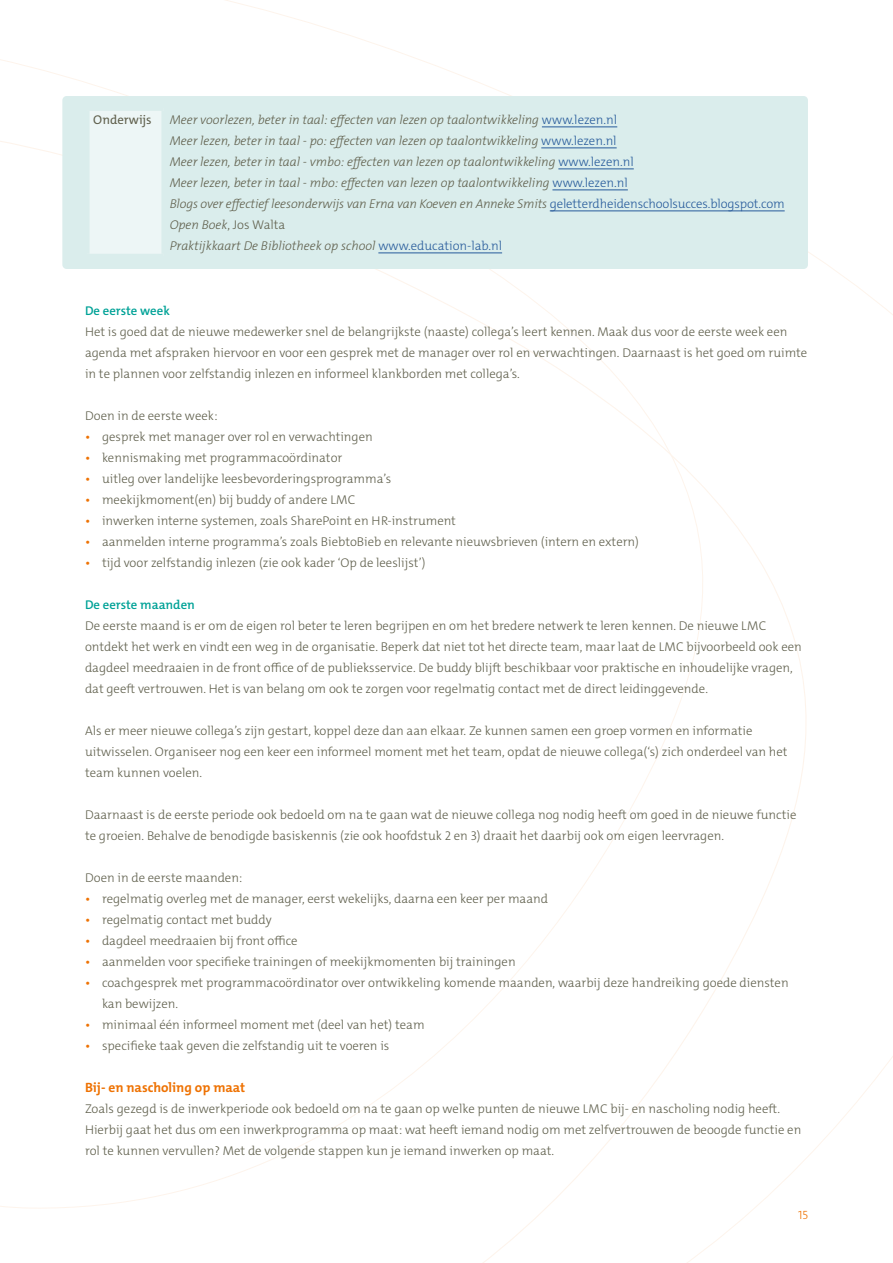
<style>
.page{position:relative;width:893px;height:1263px;background:#fff}
.page>*{position:absolute;margin:0;border:0;box-sizing:border-box;transform-origin:0 0}
.t1{font:700 13.5px "The Mix";color:#ee7203}
.t2{font:300 12.75px/21px "The Mix";color:#60604d}
.t3{font:italic 300 12.75px/21px "The Mix";color:#60604d}
.t4{font:600 12.75px "The Mix";color:#00a297}
.t5{font:12.75px "The Mix";color:#60604d}
.t6{font:300 12px "The Mix";color:#ee7203}
.s1{font-style:normal;color:#275b9b}
.s2{font-style:normal}
.s3{font-weight:400;color:#ee7203}
</style>
<div class="page">
<div style="left:62px;top:96px;width:746px;height:173px;background:#daedec;border-radius:4px"></div>
<div style="left:87px;top:109px;width:77px;height:147px;background:#edf6f6"></div>
<div style="left:85px;top:106px;width:79px;height:5px;background:#daedec"></div>
<div style="left:85px;top:111px;width:5px;height:143px;background:#daedec"></div>
<div style="left:161px;top:111px;width:5px;height:143px;background:#daedec"></div>
<hr style="left:85px;top:254px;width:79px;height:4px;background:#daedec">
<hr style="left:542px;top:127px;width:75px;height:1px;background:#275b9b">
<hr style="left:541px;top:148px;width:76px;height:1px;background:#275b9b">
<hr style="left:558px;top:169px;width:76px;height:1px;background:#275b9b">
<hr style="left:552px;top:190px;width:76px;height:1px;background:#275b9b">
<hr style="left:550px;top:211px;width:235px;height:1px;background:#275b9b">
<hr style="left:378px;top:253px;width:124px;height:1px;background:#275b9b">
<p class="t5" style="left:93px;top:111px;width:60px">Onderwijs</p>
<p class="t3" style="left:170px;top:109px;width:616px">Meer voorlezen, beter in taal: effecten van lezen op taalontwikkeling <span class="s1">www.lezen.nl<br></span>Meer lezen, beter in taal - po: effecten van lezen op taalontwikkeling <span class="s1">www.lezen.nl<br></span>Meer lezen, beter in taal - vmbo: effecten van lezen op taalontwikkeling <span class="s1">www.lezen.nl<br></span>Meer lezen, beter in taal - mbo: effecten van lezen op taalontwikkeling <span class="s1">www.lezen.nl<br></span>Blogs over effectief leesonderwijs van Erna van Koeven en Anneke Smits <span class="s1">geletterdheidenschoolsucces.blogspot.com </span>Open Boek<span class="s2">, Jos Walta<br></span>Praktijkkaart De Bibliotheek op school <span class="s1">www.education-lab.nl</span></p>
<p class="t4" style="left:85px;top:303px;width:86px">De eerste week</p>
<p class="t2" style="left:85px;top:322px;width:724px">Het is goed dat de nieuwe medewerker snel de belangrijkste (naaste) collega’s leert kennen. Maak dus voor de eerste week een agenda met afspraken hiervoor en voor een gesprek met de manager over rol en verwachtingen. Daarnaast is het goed om ruimte in te plannen voor zelfstandig inlezen en informeel klankborden met collega’s.</p>
<p class="t2" style="left:85px;top:406px;width:134px">Doen in de eerste week:</p>
<p class="t2" style="left:85px;top:427px;width:289px"><span class="s3">•</span> gesprek met manager over rol en verwachtingen</p>
<p class="t2" style="left:85px;top:448px;width:259px"><span class="s3">•</span> kennismaking met programmacoördinator</p>
<p class="t2" style="left:85px;top:469px;width:308px"><span class="s3">•</span> uitleg over landelijke leesbevorderingsprogramma’s</p>
<p class="t2" style="left:85px;top:490px;width:272px"><span class="s3">•</span> meekijkmoment(en) bij buddy of andere LMC</p>
<p class="t2" style="left:85px;top:511px;width:372px"><span class="s3">•</span> inwerken interne systemen, zoals SharePoint en HR-instrument</p>
<p class="t2" style="left:85px;top:532px;width:556px"><span class="s3">•</span> aanmelden interne programma’s zoals BiebtoBieb en relevante nieuwsbrieven (intern en extern)</p>
<p class="t2" style="left:85px;top:553px;width:342px"><span class="s3">•</span> tijd voor zelfstandig inlezen (zie ook kader ‘Op de leeslijst’)</p>
<p class="t4" style="left:85px;top:597px;width:111px">De eerste maanden</p>
<p class="t2" style="left:85px;top:616px;width:718px">De eerste maand is er om de eigen rol beter te leren begrijpen en om het bredere netwerk te leren kennen. De nieuwe LMC ontdekt het werk en vindt een weg in de organisatie. Beperk dat niet tot het directe team, maar laat de LMC bijvoorbeeld ook een dagdeel meedraaien in de front office of de publieksservice. De buddy blijft beschikbaar voor praktische en inhoudelijke vragen, dat geeft vertrouwen. Het is van belang om ook te zorgen voor regelmatig contact met de direct leidinggevende.</p>
<p class="t2" style="left:85px;top:721px;width:704px">Als er meer nieuwe collega’s zijn gestart, koppel deze dan aan elkaar. Ze kunnen samen een groep vormen en informatie uitwisselen. Organiseer nog een keer een informeel moment met het team, opdat de nieuwe collega(‘s) zich onderdeel van het team kunnen voelen.</p>
<p class="t2" style="left:85px;top:805px;width:713px">Daarnaast is de eerste periode ook bedoeld om na te gaan wat de nieuwe collega nog nodig heeft om goed in de nieuwe functie te groeien. Behalve de benodigde basiskennis (zie ook hoofdstuk 2 en 3) draait het daarbij ook om eigen leervragen.</p>
<p class="t2" style="left:85px;top:868px;width:159px">Doen in de eerste maanden:</p>
<p class="t2" style="left:85px;top:889px;width:464px"><span class="s3">•</span> regelmatig overleg met de manager, eerst wekelijks, daarna een keer per maand</p>
<p class="t2" style="left:85px;top:910px;width:188px"><span class="s3">•</span> regelmatig contact met buddy</p>
<p class="t2" style="left:85px;top:931px;width:214px"><span class="s3">•</span> dagdeel meedraaien bij front office</p>
<p class="t2" style="left:85px;top:952px;width:432px"><span class="s3">•</span> aanmelden voor specifieke trainingen of meekijkmomenten bij trainingen</p>
<p class="t2" style="left:102px;top:973px;width:688px;text-indent:-17px"><span class="s3">•</span> coachgesprek met programmacoördinator over ontwikkeling komende maanden, waarbij deze handreiking goede diensten kan bewijzen.</p>
<p class="t2" style="left:85px;top:1015px;width:341px"><span class="s3">•</span> minimaal één informeel moment met (deel van het) team</p>
<p class="t2" style="left:85px;top:1036px;width:306px"><span class="s3">•</span> specifieke taak geven die zelfstandig uit te voeren is</p>
<p class="t1" style="left:85px;top:1079px;width:162px">Bij- en nascholing op maat</p>
<p class="t2" style="left:85px;top:1099px;width:718px">Zoals gezegd is de inwerkperiode ook bedoeld om na te gaan op welke punten de nieuwe LMC bij- en nascholing nodig heeft.<br>Hierbij gaat het dus om een inwerkprogramma op maat: wat heeft iemand nodig om met zelfvertrouwen de beoogde functie en rol te kunnen vervullen? Met de volgende stappen kun je iemand inwerken op maat.</p>
<p class="t6" style="left:798px;top:1207px;width:11px">15</p>
</div>
